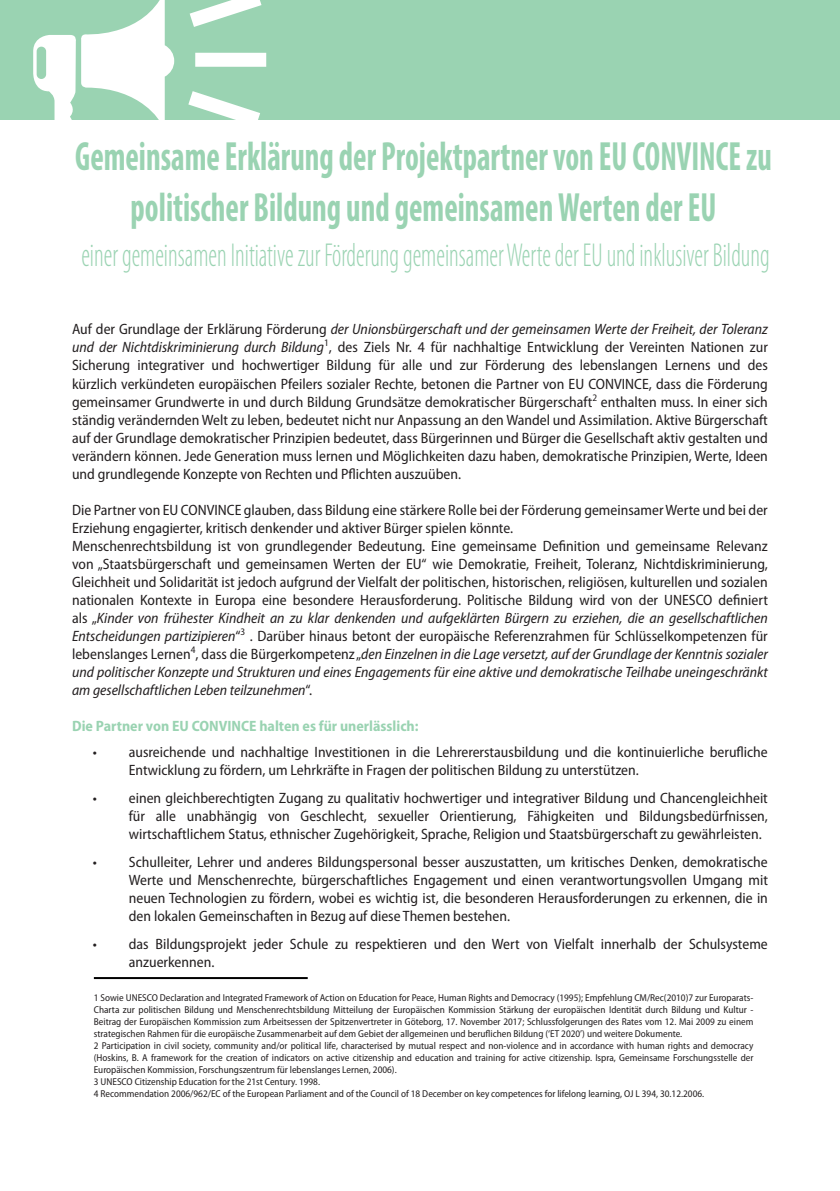
<style>
.page{position:relative;width:840px;height:1191px;background:#fff}
.page>*{position:absolute;margin:0;border:0;box-sizing:border-box;transform-origin:0 0}
.t1{font:700 condensed 41px/50.4px "Myriad Pro";color:#9ad3b2;text-align:center;scale:.78 1}
.t2{font:300 condensed 33.2px "Myriad Pro";color:#9ad3b2;scale:.78 1}
.Paragraph_Style_1{font:semi-condensed 15px/18px "Myriad Pro";color:#231f20;text-align:justify}
.Paragraph_Style_1-2{font:700 semi-condensed 15px "Myriad Pro";color:#9ad3b2}
.Paragraph_Style_1-3{font:semi-condensed 10px/12px "Myriad Pro";color:#231f20;text-align:justify}
.s1{font-style:italic}
</style>
<div class="page">
<hr style="left:94px;top:977px;width:213px;height:2px;background:#000">
<div style="left:0;top:0;width:839px;height:120px;background:#9ad3b2"></div>
<svg style="left:33px;top:0;width:234px;height:120px"></svg>
<p class="t1" style="left:75px;top:131px;width:894px">Gemeinsame Erklärung der Projektpartner von EU CONVINCE zu politischer Bildung und gemeinsamen Werten der EU</p>
<p class="t2" style="left:81px;top:236px;width:883px">einer gemeinsamen Initiative zur Förderung gemeinsamer Werte der EU und inklusiver Bildung</p>
<p class="Paragraph_Style_1" style="left:72px;top:320px;width:697px">Auf der Grundlage der Erklärung Förderung <span class="s1">der Unionsbürgerschaft und der gemeinsamen Werte der Freiheit, der Toleranz und der Nichtdiskriminierung durch Bildung</span><sup>1</sup>, des Ziels Nr. 4 für nachhaltige Entwicklung der Vereinten Nationen zur Sicherung integrativer und hochwertiger Bildung für alle und zur Förderung des lebenslangen Lernens und des kürzlich verkündeten europäischen Pfeilers sozialer Rechte, betonen die Partner von EU CONVINCE, dass die Förderung gemeinsamer Grundwerte in und durch Bildung Grundsätze demokratischer Bürgerschaft<sup>2</sup> enthalten muss. In einer sich ständig verändernden Welt zu leben, bedeutet nicht nur Anpassung an den Wandel und Assimilation. Aktive Bürgerschaft auf der Grundlage demokratischer Prinzipien bedeutet, dass Bürgerinnen und Bürger die Gesellschaft aktiv gestalten und verändern können. Jede Generation muss lernen und Möglichkeiten dazu haben, demokratische Prinzipien, Werte, Ideen und grundlegende Konzepte von Rechten und Pflichten auszuüben.</p>
<p class="Paragraph_Style_1" style="left:72px;top:500px;width:696px">Die Partner von EU CONVINCE glauben, dass Bildung eine stärkere Rolle bei der Förderung gemeinsamer Werte und bei der<br>Erziehung engagierter, kritisch denkender und aktiver Bürger spielen könnte.</p>
<p class="Paragraph_Style_1" style="left:72px;top:536px;width:697px">Menschenrechtsbildung ist von grundlegender Bedeutung. Eine gemeinsame Definition und gemeinsame Relevanz von „Staatsbürgerschaft und gemeinsamen Werten der EU“ wie Demokratie, Freiheit, Toleranz, Nichtdiskriminierung, Gleichheit und Solidarität ist jedoch aufgrund der Vielfalt der politischen, historischen, religiösen, kulturellen und sozialen nationalen Kontexte in Europa eine besondere Herausforderung. Politische Bildung wird von der UNESCO definiert als „<span class="s1">Kinder von frühester Kindheit an zu klar denkenden und aufgeklärten Bürgern zu erziehen, die an gesellschaftlichen Entscheidungen partizipieren</span>“<sup>3</sup> . Darüber hinaus betont der europäische Referenzrahmen für Schlüsselkompetenzen für lebenslanges Lernen<sup>4</sup>, dass die Bürgerkompetenz „<span class="s1">den Einzelnen in die Lage versetzt, auf der Grundlage der Kenntnis sozialer und politischer Konzepte und Strukturen und eines Engagements für eine aktive und demokratische Teilhabe uneingeschränkt am gesellschaftlichen Leben teilzunehmen</span>“.</p>
<p class="Paragraph_Style_1-2" style="left:72px;top:716px;width:348px">Die Partner von EU CONVINCE halten es für unerlässlich:</p>
<p class="Paragraph_Style_1" style="left:129px;top:742px;width:640px;text-indent:-36px">• ausreichende und nachhaltige Investitionen in die Lehrererstausbildung und die kontinuierliche berufliche<br>Entwicklung zu fördern, um Lehrkräfte in Fragen der politischen Bildung zu unterstützen.</p>
<p class="Paragraph_Style_1" style="left:129px;top:788px;width:640px;text-indent:-36px">• einen gleichberechtigten Zugang zu qualitativ hochwertiger und integrativer Bildung und Chancengleichheit für alle unabhängig von Geschlecht, sexueller Orientierung, Fähigkeiten und Bildungsbedürfnissen, wirtschaftlichem Status, ethnischer Zugehörigkeit, Sprache, Religion und Staatsbürgerschaft zu gewährleisten.</p>
<p class="Paragraph_Style_1" style="left:129px;top:852px;width:640px;text-indent:-36px">• Schulleiter, Lehrer und anderes Bildungspersonal besser auszustatten, um kritisches Denken, demokratische Werte und Menschenrechte, bürgerschaftliches Engagement und einen verantwortungsvollen Umgang mit neuen Technologien zu fördern, wobei es wichtig ist, die besonderen Herausforderungen zu erkennen, die in den lokalen Gemeinschaften in Bezug auf diese Themen bestehen.</p>
<p class="Paragraph_Style_1" style="left:129px;top:934px;width:640px;text-indent:-36px">• das Bildungsprojekt jeder Schule zu respektieren und den Wert von Vielfalt innerhalb der Schulsysteme anzuerkennen.</p>
<p class="Paragraph_Style_1-3" style="left:94px;top:991px;width:660px">1 Sowie UNESCO Declaration and Integrated Framework of Action on Education for Peace, Human Rights and Democracy (1995); Empfehlung CM/Rec(2010)7 zur Europarats-Charta zur politischen Bildung und Menschenrechtsbildung Mitteilung der Europäischen Kommission Stärkung der europäischen Identität durch Bildung und Kultur - Beitrag der Europäischen Kommission zum Arbeitsessen der Spitzenvertreter in Göteborg, 17. November 2017; Schlussfolgerungen des Rates vom 12. Mai 2009 zu einem strategischen Rahmen für die europäische Zusammenarbeit auf dem Gebiet der allgemeinen und beruflichen Bildung (‘ET 2020’) und weitere Dokumente.</p>
<p class="Paragraph_Style_1-3" style="left:94px;top:1039px;width:660px">2 Participation in civil society, community and/or political life, characterised by mutual respect and non-violence and in accordance with human rights and democracy (Hoskins, B. A framework for the creation of indicators on active citizenship and education and training for active citizenship. Ispra, Gemeinsame Forschungsstelle der Europäischen Kommission, Forschungszentrum für lebenslanges Lernen, 2006).</p>
<p class="Paragraph_Style_1-3" style="left:94px;top:1075px;width:227px">3 UNESCO Citizenship Education for the 21st Century. 1998.</p>
<p class="Paragraph_Style_1-3" style="left:94px;top:1087px;width:611px">4 Recommendation 2006/962/EC of the European Parliament and of the Council of 18 December on key competences for lifelong learning, OJ L 394, 30.12.2006.</p>
</div>
